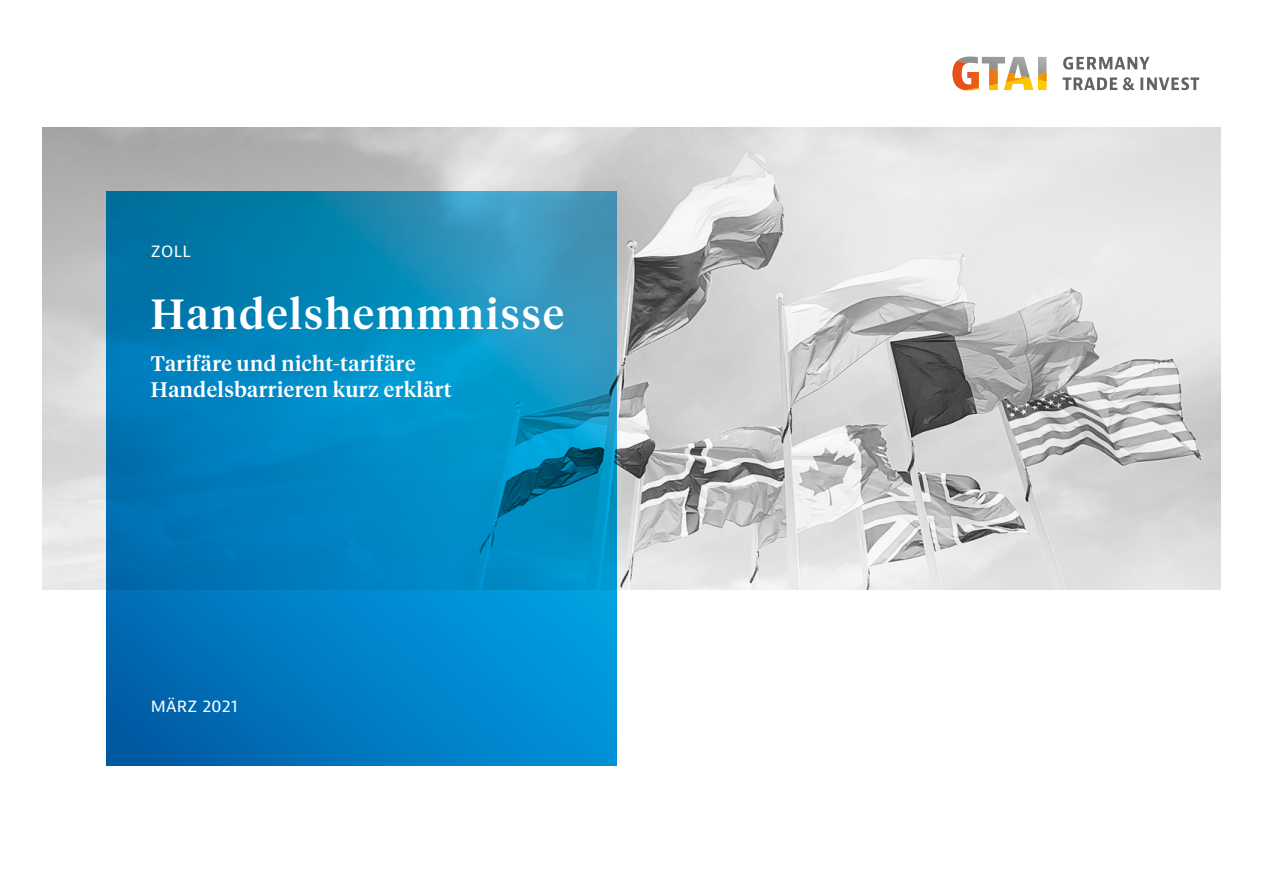
<style>
.page{position:relative;width:1263px;height:893px;background:#fff}
.page>*{position:absolute;margin:0;border:0;box-sizing:border-box;transform-origin:0 0}
.IF_Cover_HL_30_36{font:500 42px "Tiempos Headline";letter-spacing:.05em;color:#fff}
.IF_Cover_SL_15_18_5{font:500 21px/25.5px "Tiempos Headline";letter-spacing:.025em;color:#fff}
.IF_Cover_Reihe_Datum{font:16.5px "Bernina Sans";letter-spacing:.01em;color:#fff}
</style>
<div class="page">
<img style="left:43px;top:128px;width:1177px;height:461px">
<svg style="left:106px;top:191px;width:511px;height:574px;background:#0481bc"></svg>
<svg style="left:952px;top:57px;width:94px;height:33px"></svg>
<svg style="left:1063px;top:57px;width:136px;height:33px"></svg>
<p class="IF_Cover_Reihe_Datum" style="left:151px;top:240px;width:41px">ZOLL</p>
<p class="IF_Cover_HL_30_36" style="left:151px;top:285px;width:415px">Handelshemmnisse</p>
<p class="IF_Cover_SL_15_18_5" style="left:151px;top:350px;width:302px">Tarifäre und nicht-tarifäre<br>Handelsbarrieren kurz erklärt</p>
<p class="IF_Cover_Reihe_Datum" style="left:151px;top:695px;width:88px">MÄRZ 2021</p>
</div>
